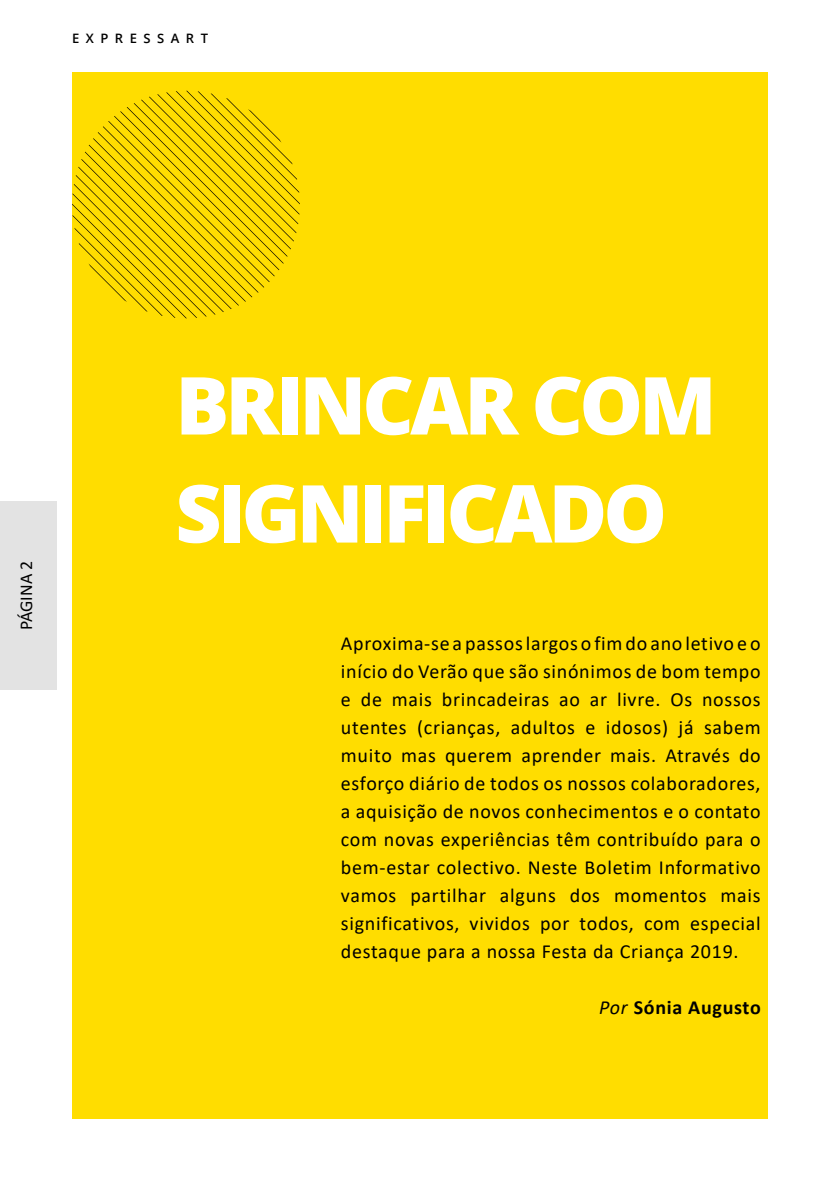
<style>
.page{position:relative;width:840px;height:1191px;background:#fff}
.page>*{position:absolute;margin:0;border:0;box-sizing:border-box;transform-origin:0 0}
.t1{font:800 80px/108px "Open Sans";letter-spacing:-.05em;color:#fff}
.t2{font:20px/28px "Calibri";letter-spacing:.035em;color:#000;text-align:justify}
.t3{font:700 20px "Calibri";letter-spacing:.035em;color:#000}
.t4{font:18px "Calibri";color:#000}
.t5{font:600 13px "Open Sans";letter-spacing:.5em;color:#000}
.s1{font-weight:400;font-style:italic}
</style>
<div class="page">
<div style="left:0;top:501px;width:57px;height:189px;background:#e3e3e3"></div>
<div style="left:72px;top:72px;width:695px;height:1047px;background:#fd0"></div>
<svg style="left:72px;top:91px;width:228px;height:227px"></svg>
<p class="t5" style="left:72px;top:30px;width:137px">EXPRESSART</p>
<p class="t4" style="left:14px;top:630px;width:71px;rotate:-90deg">PÁGINA 2</p>
<h1 class="t1" style="left:175px;top:347px;width:542px">BRINCAR COM<br>SIGNIFICADO</h1>
<p class="t2" style="left:341px;top:629px;width:421px">Aproxima-se a passos largos o fim do ano letivo e o início do Verão que são sinónimos de bom tempo e de mais brincadeiras ao ar livre. Os nossos utentes (crianças, adultos e idosos) já sabem muito mas querem aprender mais. Através do esforço diário de todos os nossos colaboradores, a aquisição de novos conhecimentos e o contato com novas experiências têm contribuído para o bem-estar colectivo. Neste Boletim Informativo vamos partilhar alguns dos momentos mais significativos, vividos por todos, com especial destaque para a nossa Festa da Criança 2019.</p>
<p class="t3" style="left:599px;top:993px;width:163px"><span class="s1">Por</span> Sónia Augusto</p>
</div>
